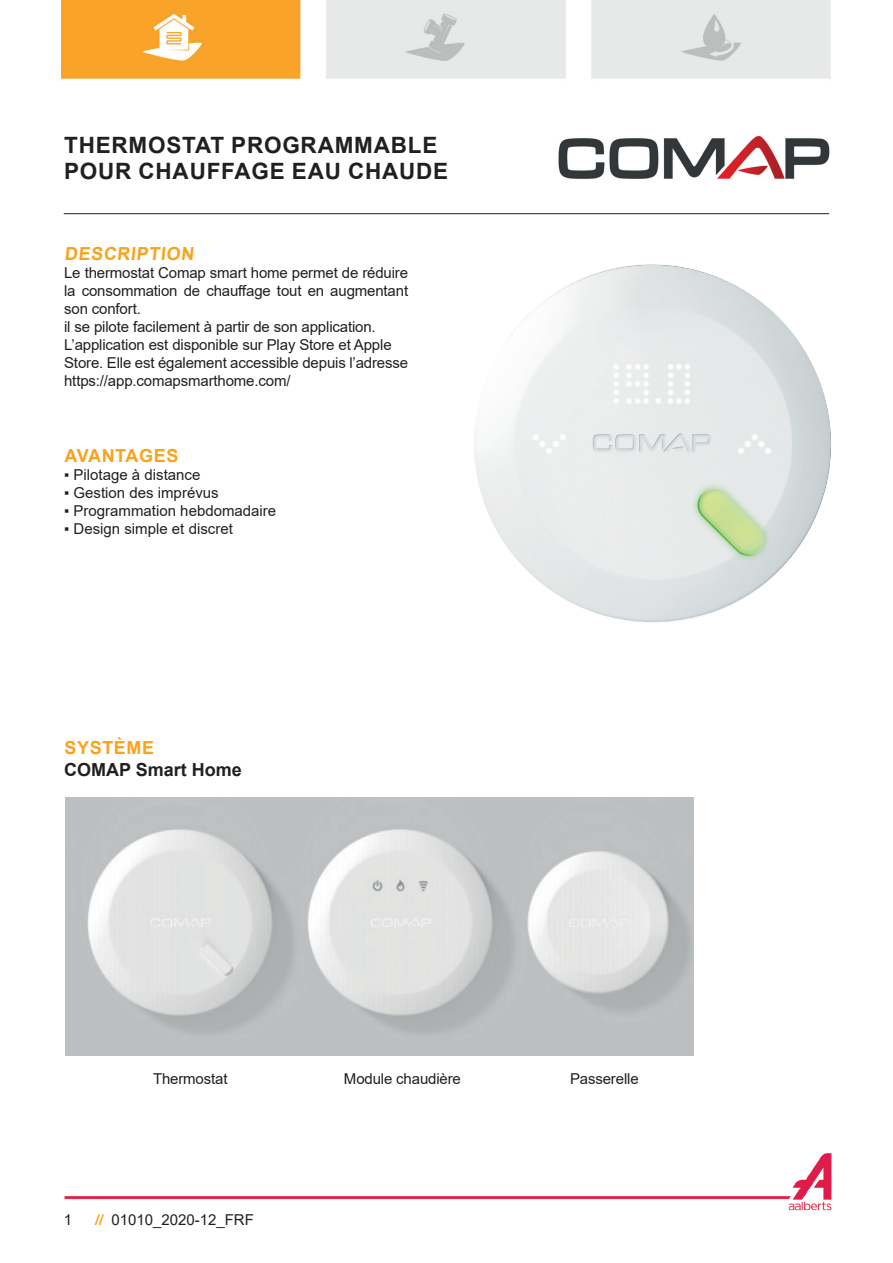
<style>
.page{position:relative;width:893px;height:1263px;background:#fff}
.page>*{position:absolute;margin:0;border:0;box-sizing:border-box;transform-origin:0 0}
.t1{font:700 22.5px/25.5px "Arial";letter-spacing:.035em;color:#231f20}
.t2{font:700 18px "Arial";letter-spacing:.035em;color:#f9a31b}
.t3{font:700 18px "Arial";color:#231f20}
.t4{font:15px/18px "Arial";letter-spacing:-.01em;color:#231f20}
.s1{font-weight:700;color:#f9a31b}
</style>
<div class="page">
<img style="left:64px;top:1153px;width:768px;height:58px">
<img style="left:61px;top:0;width:770px;height:79px">
<img style="left:558px;top:135px;width:272px;height:44px">
<hr style="left:64px;top:213px;width:765px;height:1px;background:#231f20">
<img style="left:65px;top:798px;width:628px;height:258px">
<img style="left:474px;top:264px;width:357px;height:359px">
<h1 class="t1" style="left:64px;top:133px;width:386px">THERMOSTAT PROGRAMMABLE<br>POUR CHAUFFAGE EAU CHAUDE</h1>
<p class="t2" style="left:64px;top:241px;width:134px">DESCRIPTION</p>
<p class="t4" style="left:64px;top:264px;width:346px">Le thermostat Comap smart home permet de réduire la consommation de chauffage tout en augmentant son confort.<br>il se pilote facilement à partir de son application.<br>L’application est disponible sur Play Store et Apple Store. Elle est également accessible depuis l’adresse https://app.comapsmarthome.com/</p>
<p class="t2" style="left:64px;top:443px;width:116px">AVANTAGES</p>
<p class="t4" style="left:64px;top:466px;width:138px">▪ Pilotage à distance</p>
<p class="t4" style="left:64px;top:484px;width:156px">▪ Gestion des imprévus</p>
<p class="t4" style="left:64px;top:502px;width:214px">▪ Programmation hebdomadaire</p>
<p class="t4" style="left:64px;top:520px;width:170px">▪ Design simple et discret</p>
<p class="t2" style="left:64px;top:735px;width:91px">SYSTÈME</p>
<p class="t3" style="left:64px;top:757px;width:179px">COMAP Smart Home</p>
<p class="t4" style="left:153px;top:1069px;width:76px">Thermostat</p>
<p class="t4" style="left:344px;top:1069px;width:118px">Module chaudière</p>
<p class="t4" style="left:570px;top:1069px;width:70px">Passerelle</p>
<p class="t4" style="left:64px;top:1210px;width:10px">1</p>
<p class="t4" style="left:95px;top:1210px;width:161px"><span class="s1">//</span> 01010_2020-12_FRF</p>
</div>
